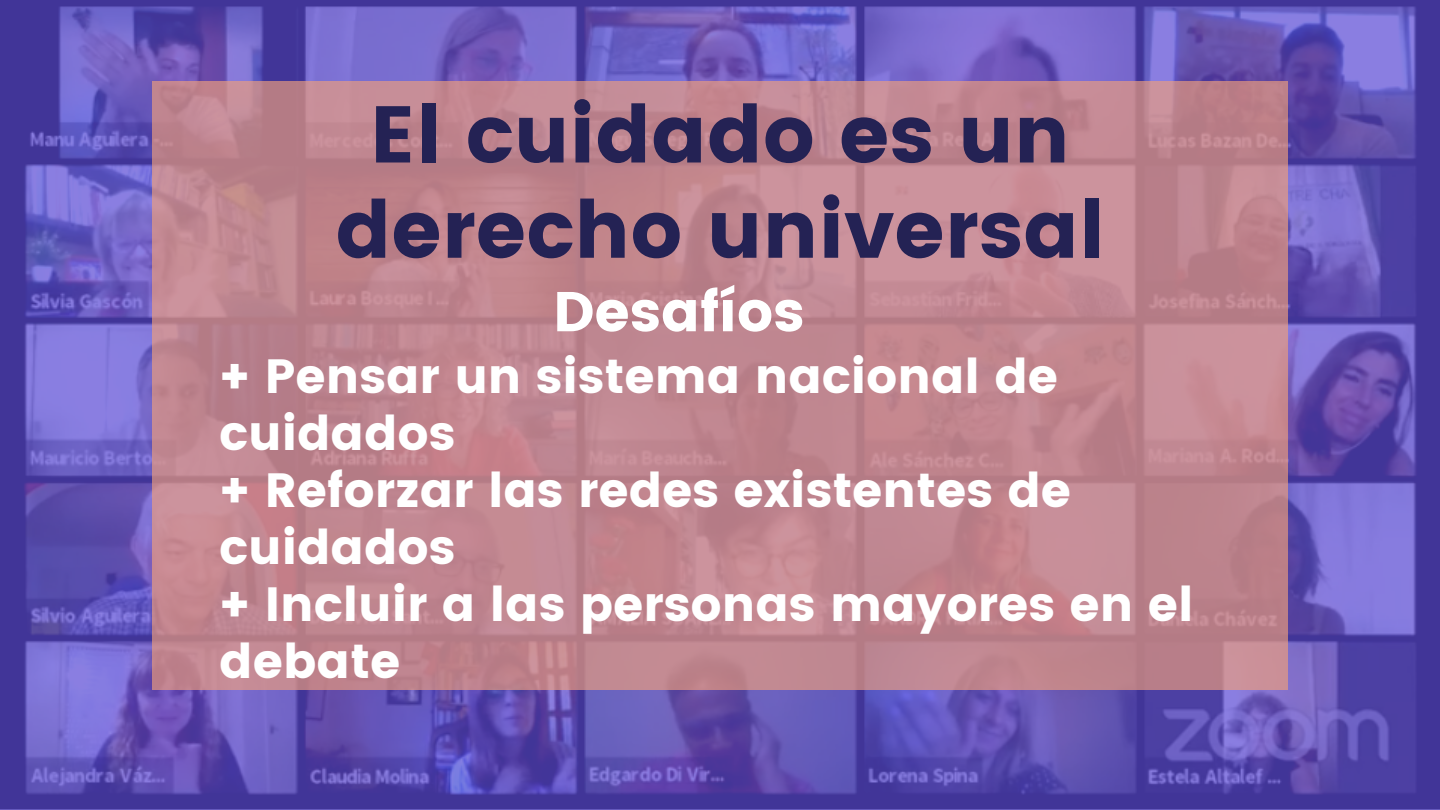
<style>
.page{position:relative;width:1440px;height:810px;background:#fff}
.page>*{position:absolute;margin:0;border:0;box-sizing:border-box;transform-origin:0 0}
.t1{font:80px/95.2px "Poppins";color:#242254;text-align:center}
.t2{font:56px "Poppins";color:#fff}
.t3{font:48px/57px "Poppins";color:#fff}
</style>
<div class="page">
<img style="left:0;top:0;width:1440px;height:810px">
<div style="left:152px;top:81px;width:1136px;height:608px;background:linear-gradient(to right,#bf858e,#c18790)"></div>
<p class="t1" style="left:335px;top:87px;width:771px">El cuidado es un derecho universal</p>
<p class="t2" style="left:553px;top:279px;width:253px">Desafíos</p>
<p class="t3" style="left:219px;top:348px;width:840px">+ Pensar un sistema nacional de cuidados</p>
<p class="t3" style="left:219px;top:462px;width:854px">+ Reforzar las redes existentes de cuidados</p>
<p class="t3" style="left:219px;top:576px;width:976px">+ Incluir a las personas mayores en el debate</p>
</div>
